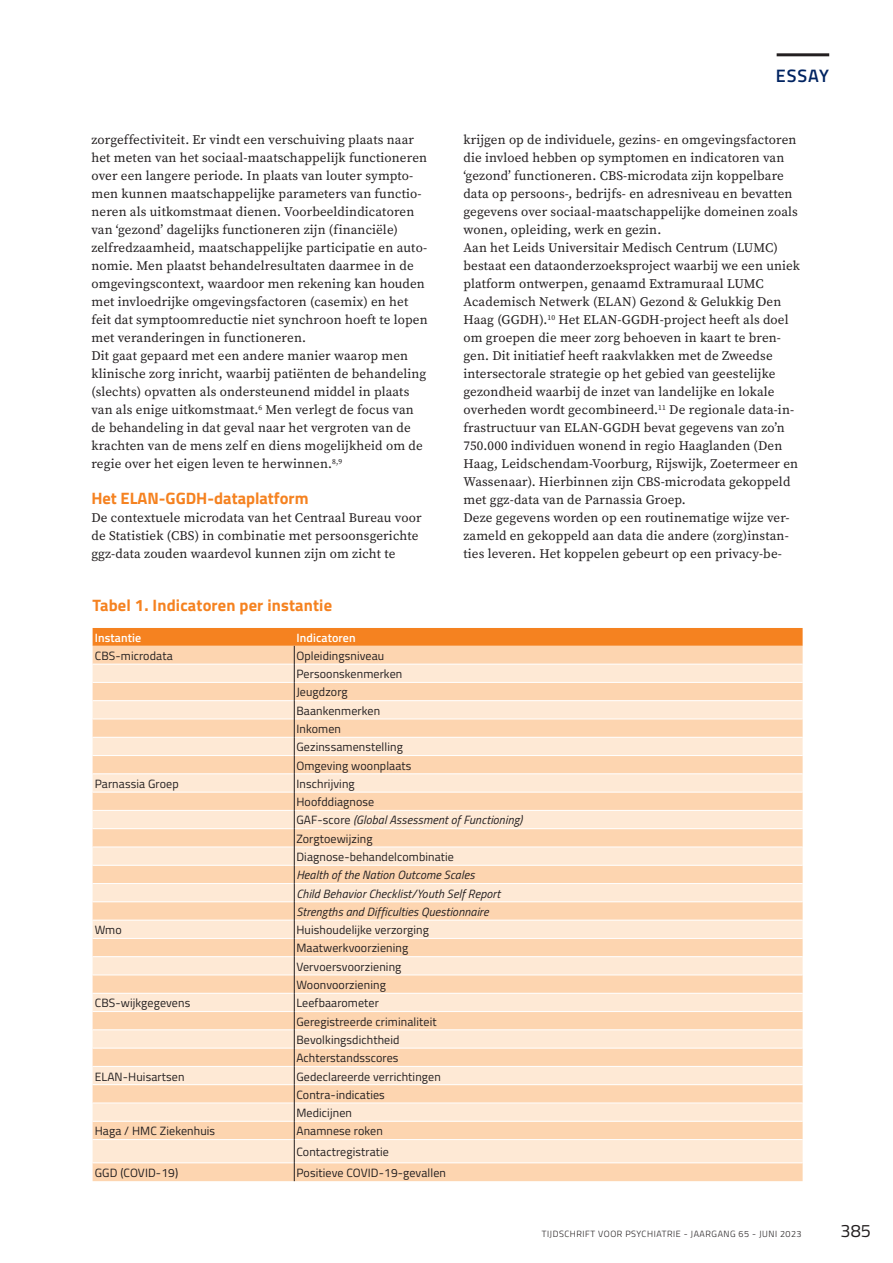
<style>
.page{position:relative;width:893px;height:1263px;background:#fff}
.page>*{position:absolute;margin:0;border:0;box-sizing:border-box;transform-origin:0 0}
.t1{font:600 18px "Titillium Web";letter-spacing:.055em;color:#002361}
.t2{font:18px "Titillium Web";color:#231f20}
.t3{font:700 16.5px "Titillium Web";letter-spacing:.01em;color:#f58220}
.t4{font:13.2px/18px "Source Serif Variable";letter-spacing:.01em;color:#231f20}
.t5{font:12px/18.3px "Titillium Web";letter-spacing:.01em;color:#231f20}
.t6{font:italic 12px/18.3px "Titillium Web";letter-spacing:.01em;color:#231f20}
.t7{font:600 12px "Titillium Web";letter-spacing:.01em;color:#fff}
.t8{font:300 9px "Titillium Web";letter-spacing:.06em;color:#231f20}
.s1{font-style:italic}
</style>
<div class="page">
<hr style="left:777px;top:53px;width:52px;height:3px;background:#231f20">
<svg style="left:93px;top:628px;width:710px;height:553px;background:#fdddbf"></svg>
<h1 class="t1" style="left:776px;top:62px;width:55px">ESSAY</h1>
<p class="t4" style="left:91px;top:131px;width:338px">zorgeffectiviteit. Er vindt een verschuiving plaats naar het meten van het sociaal-maatschappelijk functioneren over een langere periode. In plaats van louter sympto&shy;men kunnen maatschappelijke parameters van functio&shy;neren als uitkomstmaat dienen. Voorbeeldindicatoren van ‘gezond’ dagelijks functioneren zijn (financiële) zelfredzaamheid, maatschappelijke participatie en auto&shy;nomie. Men plaatst behandelresultaten daarmee in de omgevingscontext, waardoor men rekening kan houden met invloedrijke omgevingsfactoren (casemix) en het feit dat symptoomreductie niet synchroon hoeft te lopen met veranderingen in functioneren.<br>Dit gaat gepaard met een andere manier waarop men klinische zorg inricht, waarbij patiënten de behandeling (slechts) opvatten als ondersteunend middel in plaats van als enige uitkomstmaat.<sup>6</sup> Men verlegt de focus van de behandeling in dat geval naar het vergroten van de krachten van de mens zelf en diens mogelijkheid om de regie over het eigen leven te herwinnen.<sup>8,9</sup></p>
<p class="t3" style="left:91px;top:486px;width:219px">Het ELAN-GGDH-dataplatform</p>
<p class="t4" style="left:91px;top:509px;width:332px">De contextuele microdata van het Centraal Bureau voor de Statistiek (CBS) in combinatie met persoonsgerichte ggz-data zouden waardevol kunnen zijn om zicht te</p>
<p class="t4" style="left:463px;top:131px;width:338px">krijgen op de individuele, gezins- en omgevingsfactoren die invloed hebben op symptomen en indicatoren van ‘gezond’ functioneren. CBS-microdata zijn koppelbare data op persoons-, bedrijfs- en adresniveau en bevatten gegevens over sociaal-maatschappelijke domeinen zoals wonen, opleiding, werk en gezin.<br>Aan het Leids Universitair Medisch Centrum (LUMC) bestaat een dataonderzoeksproject waarbij we een uniek platform ontwerpen, genaamd Extramuraal LUMC Academisch Netwerk (ELAN) Gezond &amp; Gelukkig Den Haag (GGDH).<sup>10</sup> Het ELAN-GGDH-project heeft als doel om groepen die meer zorg behoeven in kaart te bren&shy;gen. Dit initiatief heeft raakvlakken met de Zweedse intersectorale strategie op het gebied van geestelijke gezondheid waarbij de inzet van landelijke en lokale overheden wordt gecombineerd.<sup>11</sup> De regionale data-in&shy;frastructuur van ELAN-GGDH bevat gegevens van zo’n 750.000 individuen wonend in regio Haaglanden (Den Haag, Leidschendam-Voorburg, Rijswijk, Zoetermeer en Wassenaar). Hierbinnen zijn CBS-microdata gekoppeld met ggz-data van de Parnassia Groep.<br>Deze gegevens worden op een routinematige wijze ver&shy;zameld en gekoppeld aan data die andere (zorg)instan&shy;ties leveren. Het koppelen gebeurt op een privacy-be-</p>
<p class="t3" style="left:93px;top:593px;width:241px">Tabel 1. Indicatoren per instantie</p>
<p class="t7" style="left:95px;top:628px;width:48px">Instantie</p>
<p class="t7" style="left:296px;top:628px;width:61px">Indicatoren</p>
<p class="t5" style="left:95px;top:646px;width:79px">CBS-microdata</p>
<p class="t5" style="left:296px;top:646px;width:117px">Opleidingsniveau<br>Persoonskenmerken<br>Jeugdzorg<br>Baankenmerken<br>Inkomen<br>Gezinssamenstelling<br>Omgeving woonplaats</p>
<p class="t5" style="left:95px;top:774px;width:85px">Parnassia Groep</p>
<p class="t5" style="left:296px;top:774px;width:227px">Inschrijving<br>Hoofddiagnose<br>GAF-score <span class="s1">(Global Assessment of Functioning)<br></span>Zorgtoewijzing<br>Diagnose-behandelcombinatie</p>
<p class="t6" style="left:296px;top:865px;width:205px">Health of the Nation Outcome Scales<br>Child Behavior Checklist/Youth Self Report<br>Strengths and Difficulties Questionnaire</p>
<p class="t5" style="left:95px;top:920px;width:29px">Wmo</p>
<p class="t5" style="left:296px;top:920px;width:134px">Huishoudelijke verzorging<br>Maatwerkvoorziening<br>Vervoersvoorziening<br>Woonvoorziening</p>
<p class="t5" style="left:95px;top:993px;width:97px">CBS-wijkgegevens</p>
<p class="t5" style="left:296px;top:993px;width:142px">Leefbaarometer<br>Geregistreerde criminaliteit<br>Bevolkingsdichtheid<br>Achterstandsscores</p>
<p class="t5" style="left:95px;top:1066px;width:91px">ELAN-Huisartsen</p>
<p class="t5" style="left:296px;top:1066px;width:146px">Gedeclareerde verrichtingen<br>Contra-indicaties<br>Medicijnen</p>
<p class="t5" style="left:95px;top:1121px;width:122px">Haga / HMC Ziekenhuis</p>
<p class="t5" style="left:296px;top:1120px;width:94px;line-height:20.9px">Anamnese roken<br>Contactregistratie</p>
<p class="t5" style="left:95px;top:1163px;width:85px">GGD (COVID-19)</p>
<p class="t5" style="left:296px;top:1163px;width:151px">Positieve COVID-19-gevallen</p>
<p class="t8" style="left:542px;top:1228px;width:261px">TIJDSCHRIFT VOOR PSYCHIATRIE - JAARGANG 65 - JUNI 2023</p>
<h1 class="t2" style="left:841px;top:1218px;width:32px">385</h1>
</div>
